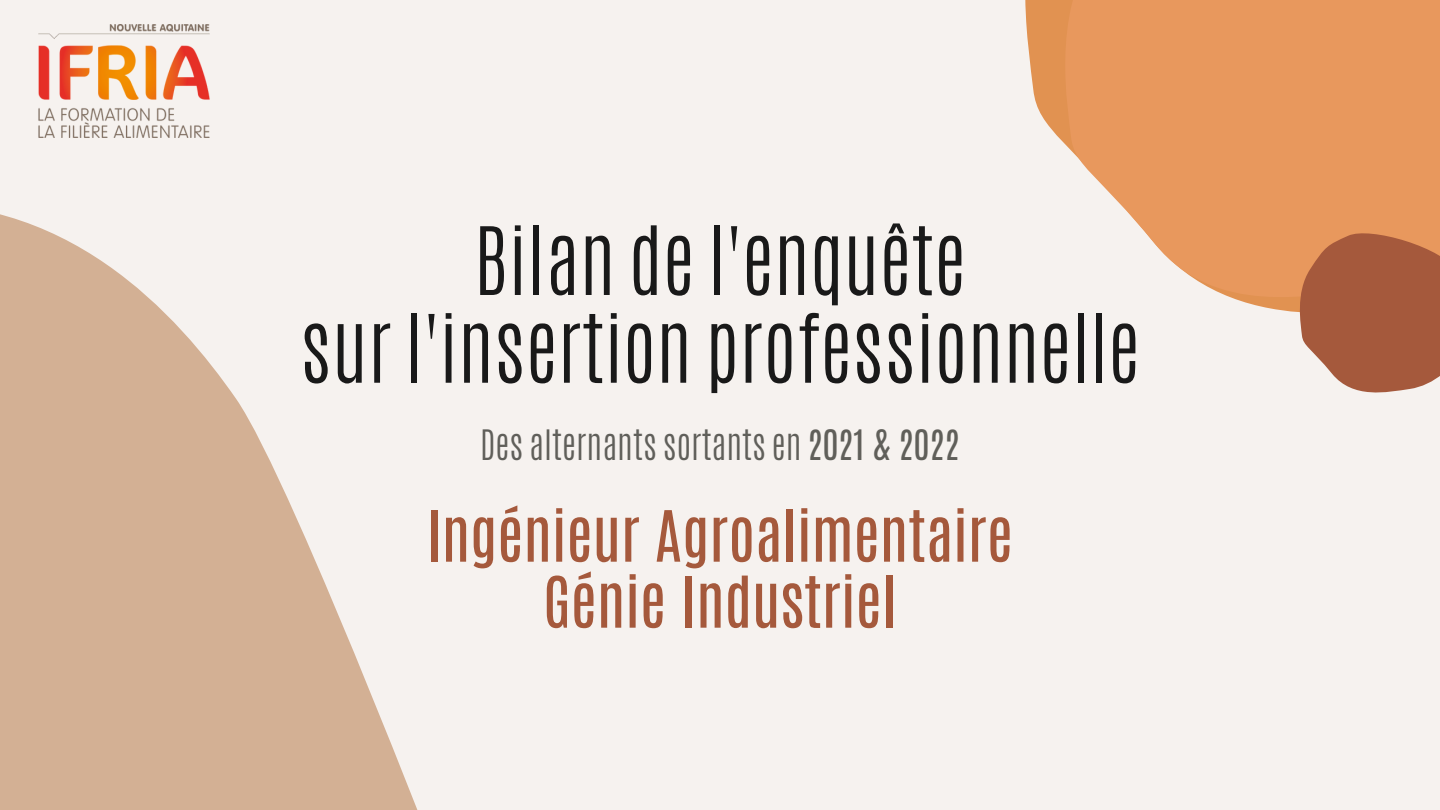
<style>
.page{position:relative;width:1440px;height:810px;background:#f6f2ef}
.page>*{position:absolute;margin:0;border:0;box-sizing:border-box;transform-origin:0 0}
.t1{font:300 80px/87.8px "Antonio";color:#191919;text-align:center}
.t2{font:60px/66px "Antonio";color:#a5593c;text-align:center}
.t3{font:300 35px "Antonio";color:#605f5a}
.s1{font-weight:400}
</style>
<div class="page">
<svg style="left:0;top:214px;width:418px;height:596px;fill:#d3b094"></svg>
<svg style="left:1025px;top:0;width:26px;height:129px;fill:#e19251"></svg>
<svg style="left:1051px;top:0;width:389px;height:312px;background:#e9a572"></svg>
<svg style="left:1295px;top:226px;width:145px;height:167px;background:#b56f50"></svg>
<img style="left:38px;top:24px;width:172px;height:114px">
<p class="t1" style="left:300px;top:217px;width:842px">Bilan de l'enquête<br>sur l'insertion professionnelle</p>
<p class="t3" style="left:480px;top:420px;width:481px">Des alternants sortants en <span class="s1">2021 &amp; 2022</span></p>
<p class="t2" style="left:426px;top:503px;width:588px">Ingénieur Agroalimentaire<br>Génie Industriel</p>
</div>
